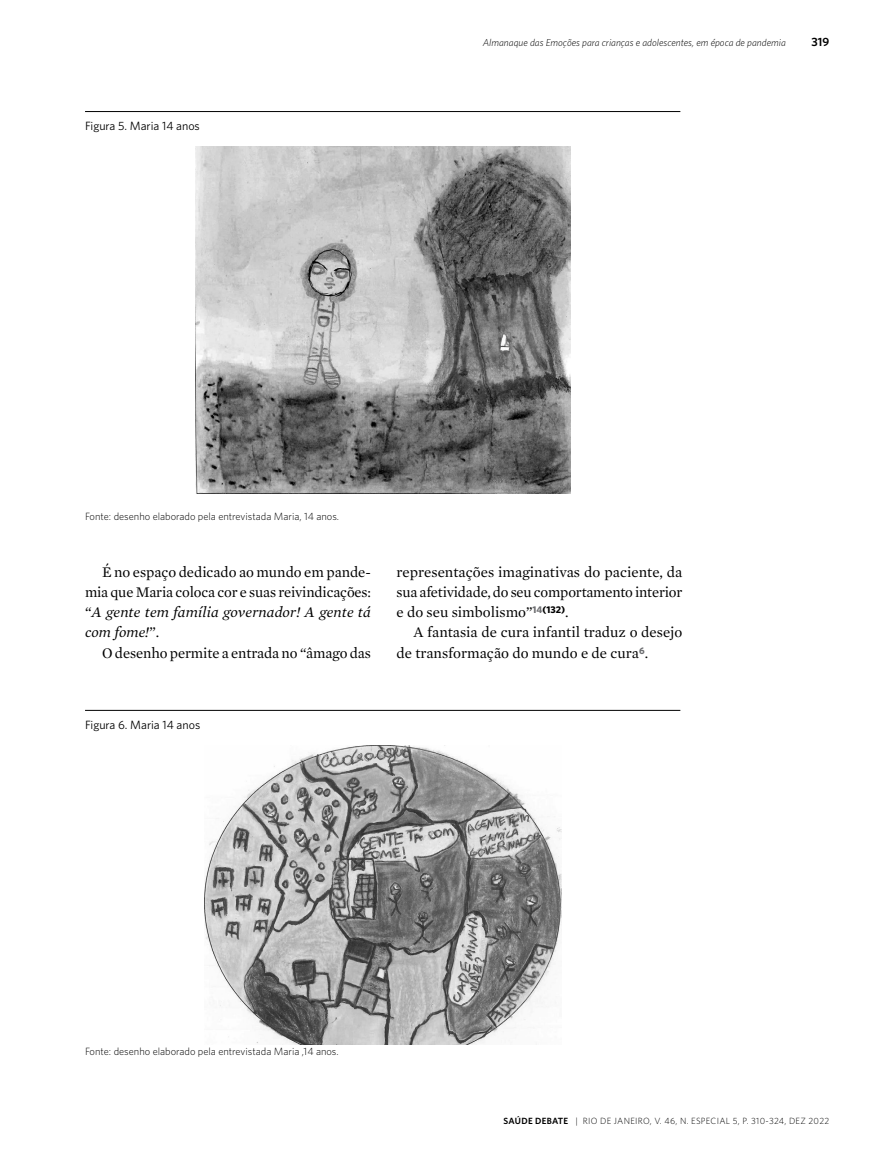
<style>
.page{position:relative;width:893px;height:1170px;background:#fff}
.page>*{position:absolute;margin:0;border:0;box-sizing:border-box;transform-origin:0 0}
.t1{font:15px/20.2px "Mercury Text G1";letter-spacing:-.01em;color:#000;text-align:justify}
.t2{font:12px "Whitney";color:#000}
.t3{font:600 12px "Whitney";color:#000}
.t4{font:300 10.5px "Whitney";color:#000}
.t5{font:italic 300 10.2px "Whitney";color:#000}
.t6{font:300 9px "Whitney";letter-spacing:.03em;color:#000}
.s1{font-style:italic}
.s2{font-weight:600}
</style>
<div class="page">
<hr style="left:85px;top:111px;width:595px;height:1px;background:#000">
<img style="left:195px;top:146px;width:375px;height:347px">
<hr style="left:85px;top:710px;width:595px;height:1px;background:#000">
<img style="left:204px;top:745px;width:357px;height:299px">
<p class="t2" style="left:85px;top:118px;width:116px">Figura 5. Maria 14 anos</p>
<p class="t5" style="left:483px;top:36px;width:305px">Almanaque das Emoções para crianças e adolescentes, em época de pandemia</p>
<p class="t3" style="left:811px;top:34px;width:19px">319</p>
<p class="t4" style="left:85px;top:509px;width:256px">Fonte: desenho elaborado pela entrevistada Maria, 14 anos.</p>
<p class="t1" style="left:85px;top:561px;width:287px;text-indent:17px">É no espaço dedicado ao mundo em pande&shy;mia que Maria coloca cor e suas reivindicações: “<span class="s1">A gente tem família governador! A gente tá com fome!</span>”.</p>
<p class="t1" style="left:102px;top:642px;width:270px">O desenho permite a entrada no “âmago das</p>
<p class="t2" style="left:85px;top:716px;width:117px">Figura 6. Maria 14 anos</p>
<p class="t1" style="left:396px;top:561px;width:287px">representações imaginativas do paciente, da sua afetividade, do seu comportamento interior e do seu simbolismo”<sup>14</sup><sup>(132)</sup>.</p>
<p class="t1" style="left:396px;top:622px;width:287px;text-indent:17px">A fantasia de cura infantil traduz o desejo de transformação do mundo e de cura<sup>6</sup>.</p>
<p class="t4" style="left:85px;top:1043px;width:255px">Fonte: desenho elaborado pela entrevistada Maria ,14 anos.</p>
<p class="t6" style="left:504px;top:1114px;width:327px"><span class="s2">SAÚDE DEBATE</span> | RIO DE JANEIRO, V. 46, N. Especial 5, P. 310-324, Dez 2022</p>
</div>
